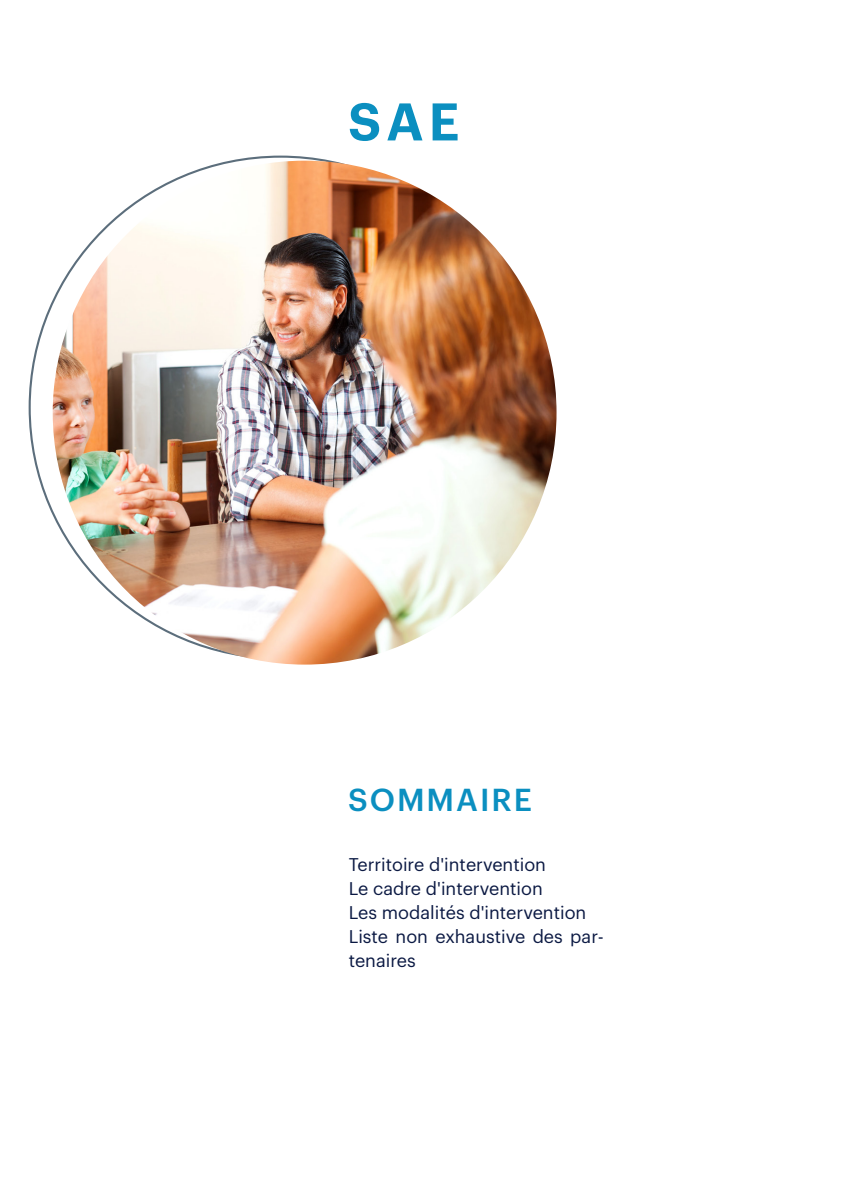
<style>
.page{position:relative;width:842px;height:1191px;background:#fff}
.page>*{position:absolute;margin:0;border:0;box-sizing:border-box;transform-origin:0 0}
.t1{font:600 51.8px "Graphik";color:#0b8fc0}
.t2{font:500 31.2px "Graphik";letter-spacing:.06em;color:#0b8fc0}
.t3{font:18px/24px "Graphik";color:#0b1943}
</style>
<div class="page">
<svg style="left:29px;top:156px;width:503px;height:503px"></svg>
<img style="left:53px;top:161px;width:503px;height:503px;border-radius:252px">
<p class="t1" style="left:348px;top:82px;width:113px">SAE</p>
<p class="t2" style="left:348px;top:776px;width:185px">SOMMAIRE</p>
<p class="t3" style="left:349px;top:850px;width:199px">Territoire d'intervention</p>
<p class="t3" style="left:349px;top:874px;width:196px">Le cadre d'intervention</p>
<p class="t3" style="left:349px;top:898px;width:239px">Les modalités d'intervention</p>
<p class="t3" style="left:349px;top:922px;width:257px">Liste non exhaustive des par&shy;tenaires</p>
</div>
